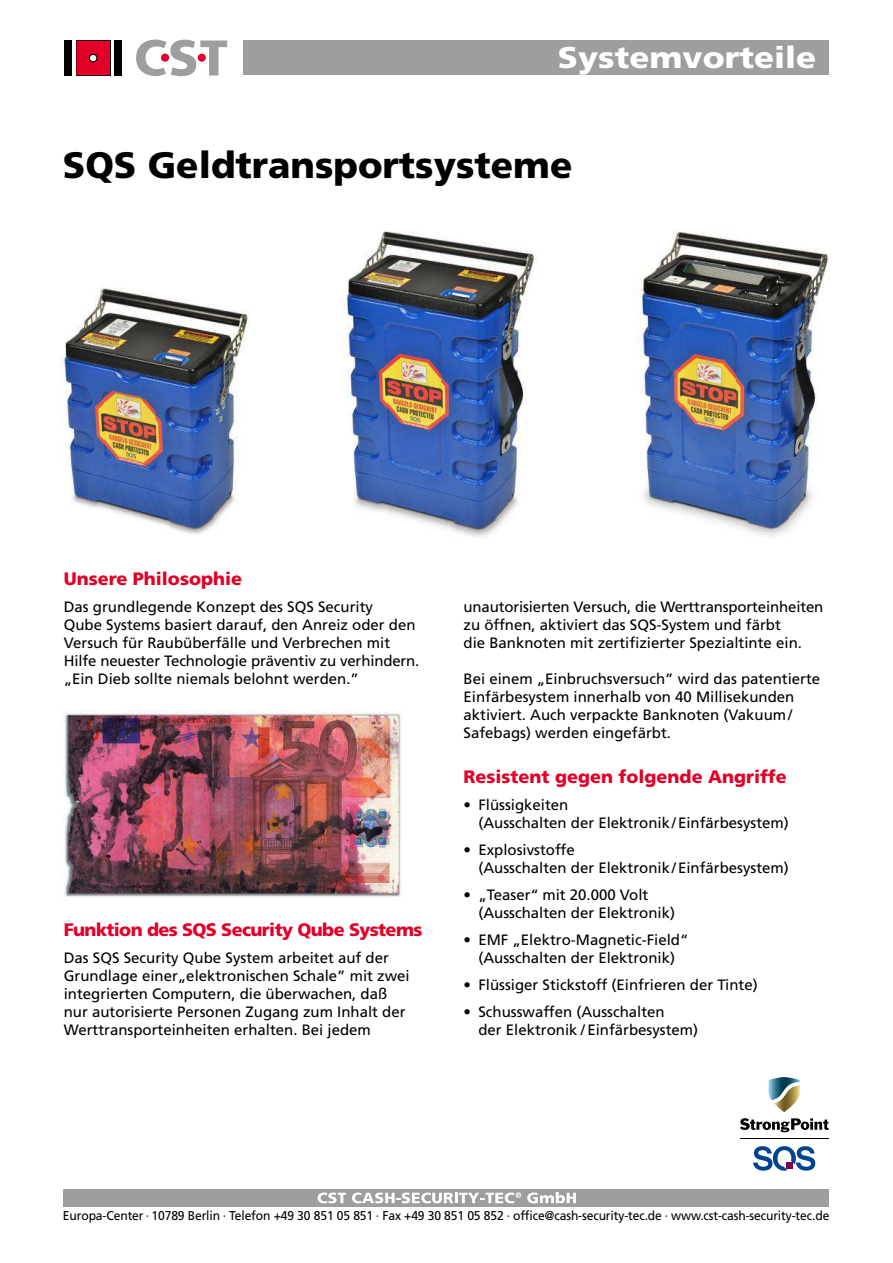
<style>
.page{position:relative;width:893px;height:1263px;background:#fff}
.page>*{position:absolute;margin:0;border:0;box-sizing:border-box;transform-origin:0 0}
.t1{font:900 36.75px "Frutiger";color:#000}
.t2{font:900 30px "Frutiger";color:#fff;scale:1.1 1}
.t3{font:900 18px "Frutiger";color:#e30028}
.t4{font:900 18px "Frutiger";letter-spacing:-.035em;color:#e30028}
.t5{font:15px/18px "Frutiger";color:#000}
.t6{font:12.75px "Frutiger";letter-spacing:-.01em;color:#000;scale:.95 1}
</style>
<div class="page">
<div style="left:243px;top:40px;width:586px;height:35px;background:#9d9ea0"></div>
<div style="left:64px;top:40px;width:8px;height:36px;background:#000"></div>
<div style="left:114px;top:40px;width:8px;height:36px;background:#000"></div>
<svg style="left:76px;top:40px;width:34px;height:36px"></svg>
<div style="left:77px;top:41px;width:32px;height:34px;background:#e30028"></div>
<div style="left:77px;top:41px;width:33px;height:34px;border:1px solid #e30028"></div>
<div style="left:89px;top:54px;width:8px;height:8px;border:1px solid #000;border-radius:50%"></div>
<svg style="left:90px;top:55px;width:6px;height:6px"></svg>
<svg style="left:136px;top:40px;width:91px;height:36px"></svg>
<div style="left:198px;top:54px;width:8px;height:8px;background:#e30028;border-radius:50%"></div>
<div style="left:64px;top:1189px;width:765px;height:17px;background:#9d9ea0"></div>
<svg style="left:318px;top:1192px;width:28px;height:11px"></svg>
<svg style="left:352px;top:1192px;width:169px;height:11px"></svg>
<svg style="left:527px;top:1192px;width:49px;height:11px"></svg>
<img style="left:62px;top:710px;width:340px;height:187px">
<svg style="left:740px;top:1077px;width:88px;height:55px"></svg>
<svg style="left:753px;top:1146px;width:62px;height:24px"></svg>
<div style="left:786px;top:1162px;width:7px;height:7px;background:#7d0051"></div>
<hr style="left:740px;top:1138px;width:89px;height:1px;background:#000">
<img style="left:342px;top:231px;width:195px;height:306px">
<img style="left:633px;top:231px;width:196px;height:306px">
<img style="left:60px;top:287px;width:190px;height:247px">
<h2 class="t2" style="left:558px;top:39px;width:237px">Systemvorteile</h2>
<h1 class="t1" style="left:63px;top:143px;width:511px">SQS Geldtransportsysteme</h1>
<p class="t3" style="left:64px;top:568px;width:180px">Unsere Philosophie</p>
<p class="t5" style="left:64px;top:598px;width:357px">Das grundlegende Konzept des SQS Security<br>Qube Systems basiert darauf, den Anreiz oder den Versuch für Raubüberfälle und Verbrechen mit Hilfe neuester Technologie präventiv zu verhindern. „Ein Dieb sollte niemals belohnt werden.”</p>
<p class="t4" style="left:64px;top:919px;width:360px">Funktion des SQS Security Qube Systems</p>
<p class="t5" style="left:64px;top:949px;width:347px">Das SQS Security Qube System arbeitet auf der Grundlage einer„elektronischen Schale” mit zwei integrierten Computern, die überwachen, daß nur autorisierte Personen Zugang zum Inhalt der Werttransporteinheiten erhalten. Bei jedem</p>
<p class="t5" style="left:463px;top:598px;width:361px">unautorisierten Versuch, die Werttransporteinheiten zu öffnen, aktiviert das SQS-System und färbt<br>die Banknoten mit zertifizierter Spezialtinte ein.</p>
<p class="t5" style="left:463px;top:670px;width:358px">Bei einem „Einbruchsversuch” wird das patentierte Einfärbesystem innerhalb von 40 Millisekunden aktiviert. Auch verpackte Banknoten (Vakuum/ Safebags) werden eingefärbt.</p>
<p class="t3" style="left:463px;top:766px;width:325px">Resistent gegen folgende Angriffe</p>
<p class="t5" style="left:478px;top:796px;width:312px;text-indent:-15px">• Flüssigkeiten<br>(Ausschalten der Elektronik/Einfärbesystem)</p>
<p class="t5" style="left:478px;top:841px;width:312px;text-indent:-15px">• Explosivstoffe<br>(Ausschalten der Elektronik/Einfärbesystem)</p>
<p class="t5" style="left:478px;top:886px;width:198px;text-indent:-15px">• „Teaser“ mit 20.000 Volt (Ausschalten der Elektronik)</p>
<p class="t5" style="left:463px;top:931px;width:226px;text-align:center">• EMF „Elektro-Magnetic-Field“ (Ausschalten der Elektronik)</p>
<p class="t5" style="left:463px;top:976px;width:296px">• Flüssiger Stickstoff (Einfrieren der Tinte)</p>
<p class="t5" style="left:478px;top:1003px;width:221px;text-indent:-15px">• Schusswaffen (Ausschalten<br>der Elektronik / Einfärbesystem)</p>
<p class="t6" style="left:63px;top:1208px;width:808px">Europa-Center · 10789 Berlin · Telefon +49 30 851 05 851 · Fax +49 30 851 05 852 · office@cash-security-tec.de · www.cst-cash-security-tec.de</p>
</div>
